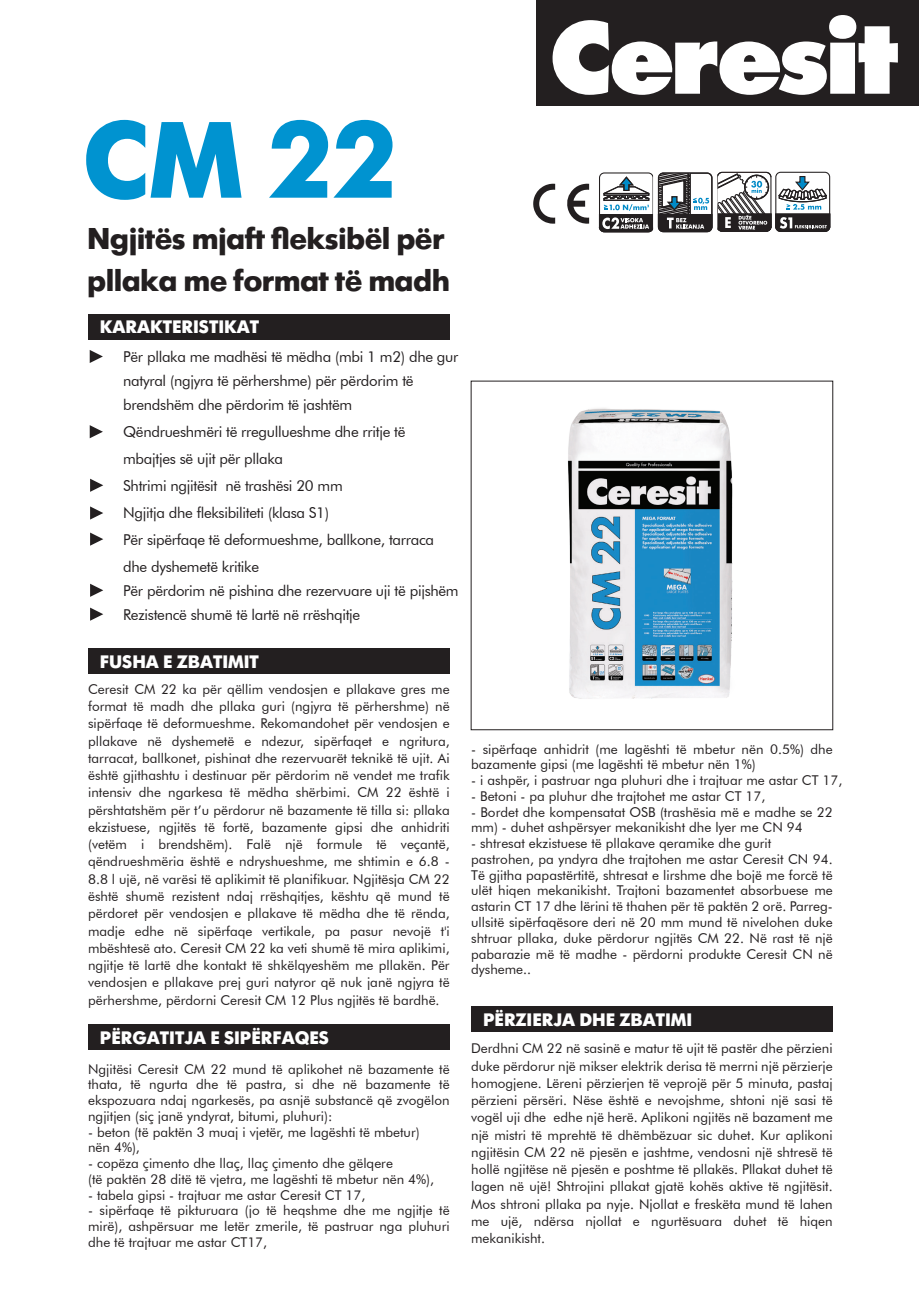
<style>
.page{position:relative;width:919px;height:1289px;background:#fff}
.page>*{position:absolute;margin:0;border:0;box-sizing:border-box;transform-origin:0 0}
.t1{font:700 108px "Futuris TT";color:#0093d0}
.t2{font:700 30px/42px "Futura Futuris";letter-spacing:-.02em;color:#231f20}
.t3{font:700 18px "Futura Futuris";color:#fff}
.t4{font:15px/27px "Futura BT";letter-spacing:-.02em;color:#231f20}
.t5{font:13.5px/17.2px "Futura BT";color:#231f20}
</style>
<div class="page">
<div style="left:88px;top:314px;width:361px;height:25px;background:#231f20"></div>
<div style="left:536px;top:0;width:382px;height:105px;background:#231f20"></div>
<svg style="left:552px;top:15px;width:345px;height:80px"></svg>
<div style="left:88px;top:648px;width:361px;height:25px;background:#231f20"></div>
<div style="left:88px;top:1024px;width:361px;height:25px;background:#231f20"></div>
<div style="left:471px;top:1006px;width:361px;height:25px;background:#231f20"></div>
<svg style="left:90px;top:425px;width:13px;height:13px"></svg>
<svg style="left:90px;top:478px;width:13px;height:14px"></svg>
<svg style="left:90px;top:506px;width:13px;height:13px"></svg>
<svg style="left:90px;top:532px;width:13px;height:13px"></svg>
<svg style="left:90px;top:583px;width:13px;height:14px"></svg>
<svg style="left:90px;top:607px;width:13px;height:13px"></svg>
<svg style="left:90px;top:350px;width:13px;height:13px"></svg>
<img style="left:541px;top:380px;width:221px;height:319px">
<svg style="left:567px;top:171px;width:264px;height:62px"></svg>
<svg style="left:533px;top:184px;width:22px;height:40px"></svg>
<h1 class="t1" style="left:83px;top:96px;width:316px">CM 22</h1>
<h2 class="t2" style="left:87px;top:218px;width:364px">Ngjitës mjaft fleksibël për pllaka me format të madh</h2>
<h3 class="t3" style="left:100px;top:316px;width:161px">KARAKTERISTIKAT</h3>
<p class="t4" style="left:123px;top:344px;width:336px;line-height:24px">Për pllaka me madhësi të mëdha (mbi 1 m2) dhe gur natyral (ngjyra të përhershme) për përdorim të brendshëm dhe përdorim të jashtëm</p>
<p class="t4" style="left:123px;top:418px;width:312px">Qëndrueshmëri të rregullueshme dhe rritje të mbajtjes së ujit për pllaka<br>Shtrimi ngjitësit në trashësi 20 mm<br>Ngjitja dhe fleksibiliteti (klasa S1)<br>Për sipërfaqe të deformueshme, ballkone, tarraca dhe dyshemetë kritike</p>
<p class="t4" style="left:123px;top:578px;width:337px;line-height:24px">Për përdorim në pishina dhe rezervuare uji të pijshëm<br>Rezistencë shumë të lartë në rrëshqitje</p>
<h3 class="t3" style="left:100px;top:650px;width:160px">FUSHA E ZBATIMIT</h3>
<p class="t5" style="left:88px;top:680px;width:363px;text-align:justify">Ceresit CM 22 ka për qëllim vendosjen e pllakave gres me format të madh dhe pllaka guri (ngjyra të përhershme) në sipërfaqe të deformueshme. Rekomandohet për vendosjen e pllakave në dyshemetë e ndezur, sipërfaqet e ngritura, tarracat, ballkonet, pishinat dhe rezervuarët teknikë të ujit. Ai është gjithashtu i destinuar për përdorim në vendet me trafik intensiv dhe ngarkesa të mëdha shërbimi. CM 22 është i përshtatshëm për t’u përdorur në bazamente të tilla si: pllaka ekzistuese, ngjitës të fortë, bazamente gipsi dhe anhidriti (vetëm i brendshëm). Falë një formule të veçantë, qëndrueshmëria është e ndryshueshme, me shtimin e 6.8 - 8.8 l ujë, në varësi të aplikimit të planifikuar. Ngjitësja CM 22 është shumë rezistent ndaj rrëshqitjes, kështu që mund të përdoret për vendosjen e pllakave të mëdha dhe të rënda, madje edhe në sipërfaqe vertikale, pa pasur nevojë t'i mbështesë ato. Ceresit CM 22 ka veti shumë të mira aplikimi, ngjitje të lartë dhe kontakt të shkëlqyeshëm me pllakën. Për vendosjen e pllakave prej guri natyror që nuk janë ngjyra të përhershme, përdorni Ceresit CM 12 Plus ngjitës të bardhë.</p>
<h3 class="t3" style="left:100px;top:1026px;width:230px">PËRGATITJA E SIPËRFAQES</h3>
<p class="t5" style="left:88px;top:1060px;width:363px;line-height:15.8px;text-align:justify">Ngjitësi Ceresit CM 22 mund të aplikohet në bazamente të thata, të ngurta dhe të pastra, si dhe në bazamente të ekspozuara ndaj ngarkesës, pa asnjë substancë që zvogëlon ngjitjen (siç janë yndyrat, bitumi, pluhuri):</p>
<p class="t5" style="left:88px;top:1123px;width:333px;line-height:15.8px">- beton (të paktën 3 muaj i vjetër, me lagështi të mbetur) nën 4%),</p>
<p class="t5" style="left:88px;top:1155px;width:347px;line-height:15.8px">- copëza çimento dhe llaç, llaç çimento dhe gëlqere<br>(të paktën 28 ditë të vjetra, me lagështi të mbetur nën 4%),</p>
<p class="t5" style="left:88px;top:1186px;width:279px">- tabela gipsi - trajtuar me astar Ceresit CT 17,</p>
<p class="t5" style="left:88px;top:1202px;width:363px;line-height:15.8px;text-align:justify">- sipërfaqe të pikturuara (jo të heqshme dhe me ngjitje të mirë), ashpërsuar me letër zmerile, të pastruar nga pluhuri dhe të trajtuar me astar CT17,</p>
<p class="t5" style="left:471px;top:740px;width:363px;line-height:15.8px">- sipërfaqe anhidrit (me lagështi të mbetur nën 0.5%) dhe bazamente gipsi (me lagështi të mbetur nën 1%)</p>
<p class="t5" style="left:471px;top:771px;width:373px">- i ashpër, i pastruar nga pluhuri dhe i trajtuar me astar CT 17,</p>
<p class="t5" style="left:471px;top:787px;width:296px">- Betoni - pa pluhur dhe trajtohet me astar CT 17,</p>
<p class="t5" style="left:471px;top:803px;width:363px;line-height:15.8px">- Bordet dhe kompensatat OSB (trashësia më e madhe se 22 mm) - duhet ashpërsyer mekanikisht dhe lyer me CN 94</p>
<p class="t5" style="left:471px;top:835px;width:363px;line-height:15.8px">- shtresat ekzistuese të pllakave qeramike dhe gurit pastrohen, pa yndyra dhe trajtohen me astar Ceresit CN 94.<br>Të gjitha papastërtitë, shtresat e lirshme dhe bojë me forcë të ulët hiqen mekanikisht. Trajtoni bazamentet absorbuese me astarin CT 17 dhe lërini të thahen për të paktën 2 orë. Parreg&shy;ullsitë sipërfaqësore deri në 20 mm mund të nivelohen duke shtruar pllaka, duke përdorur ngjitës CM 22. Në rast të një pabarazie më të madhe - përdorni produkte Ceresit CN në dysheme..</p>
<h3 class="t3" style="left:483px;top:1008px;width:211px">PËRZIERJA DHE ZBATIMI</h3>
<p class="t5" style="left:471px;top:1039px;width:363px;text-align:justify">Derdhni CM 22 në sasinë e matur të ujit të pastër dhe përzieni duke përdorur një mikser elektrik derisa të merrni një përzierje homogjene. Lëreni përzierjen të veprojë për 5 minuta, pastaj përzieni përsëri. Nëse është e nevojshme, shtoni një sasi të vogël uji dhe edhe një herë. Aplikoni ngjitës në bazament me një mistri të mprehtë të dhëmbëzuar sic duhet. Kur aplikoni ngjitësin CM 22 në pjesën e jashtme, vendosni një shtresë të hollë ngjitëse në pjesën e poshtme të pllakës. Pllakat duhet të lagen në ujë! Shtrojini pllakat gjatë kohës aktive të ngjitësit.<br>Mos shtroni pllaka pa nyje. Njollat e freskëta mund të lahen me ujë, ndërsa njollat e ngurtësuara duhet të hiqen mekanikisht.</p>
</div>
